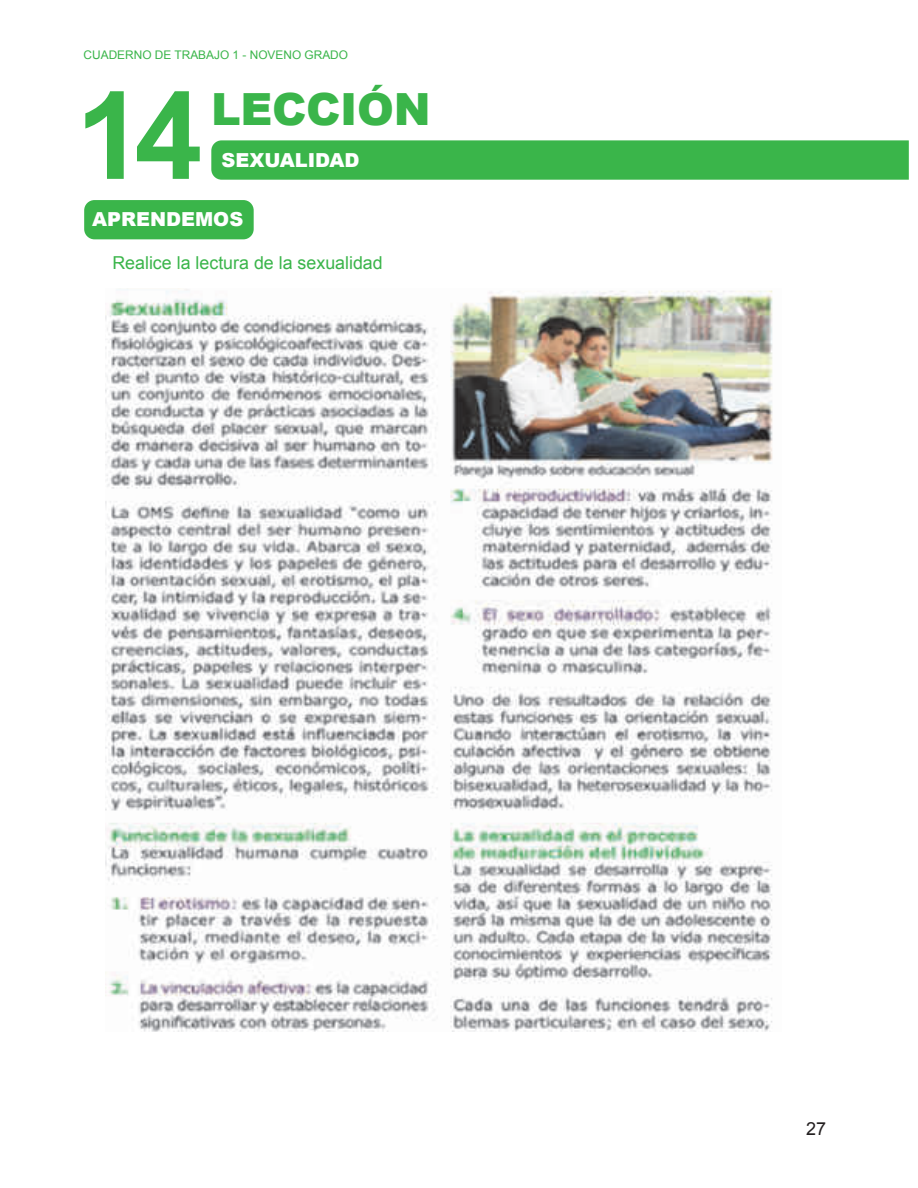
<style>
.page{position:relative;width:918px;height:1188px;background:#fff}
.page>*{position:absolute;margin:0;border:0;box-sizing:border-box;transform-origin:0 0}
.t1{font:700 121.95px "Arial";color:#3ab54a}
.t2{font:900 44.4px "Arial";letter-spacing:-.01em;color:#3ab54a}
.t3{font:900 19.35px "Arial";color:#fff}
.t4{font:18px "Arial";color:#231f20}
.t5{font:17.85px "Arial";color:#3ab54a}
.t6{font:11.85px "Arial";color:#3ab54a}
</style>
<div class="page">
<img style="left:106px;top:289px;width:667px;height:742px">
<div style="left:211px;top:140px;width:698px;height:40px;background:#3ab54a"></div>
<div style="left:84px;top:200px;width:170px;height:39px;background:#3ab54a;border-radius:10px"></div>
<p class="t6" style="left:84px;top:48px;width:266px">CUADERNO DE TRABAJO 1 - NOVENO GRADO</p>
<h2 class="t2" style="left:211px;top:83px;width:221px">LECCIÓN</h2>
<h1 class="t1" style="left:76px;top:65px;width:128px">14</h1>
<h3 class="t3" style="left:221px;top:149px;width:139px">SEXUALIDAD</h3>
<h3 class="t3" style="left:92px;top:208px;width:153px">APRENDEMOS</h3>
<h3 class="t5" style="left:112px;top:253px;width:272px">Realice la lectura de la sexualidad</h3>
<h3 class="t4" style="left:806px;top:1122px;width:22px">27</h3>
</div>
